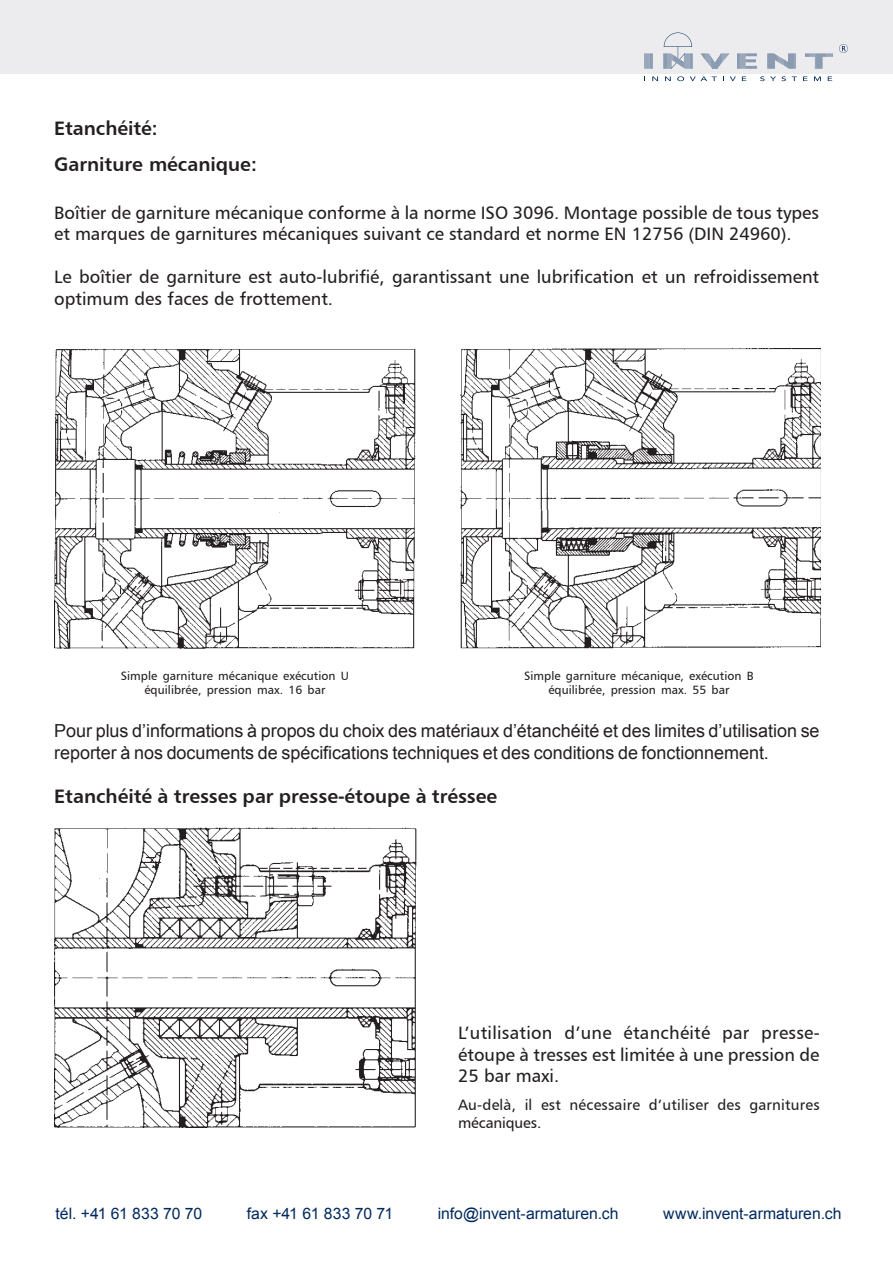
<style>
.page{position:relative;width:893px;height:1263px;background:#fff}
.page>*{position:absolute;margin:0;border:0;box-sizing:border-box;transform-origin:0 0}
.t1{font:19.5px/36.2px "Humanist 777 BT Bold B";color:#231f20}
.t2{font:18px/21.6px "Humanist 777 BT Roman B";color:#231f20}
.t3{font:18px/21.6px "Arial";letter-spacing:-.005em;color:#231f20}
.t4{font:15.75px "Arial";color:#00295d}
.t5{font:15px/18px "Humanist 777 BT Roman B";letter-spacing:.015em;color:#231f20}
.t6{font:12px/14.4px "Humanist 777 BT Roman B";letter-spacing:.005em;color:#231f20;text-align:center}
</style>
<div class="page">
<div style="left:0;top:0;width:893px;height:73px;background:#ececee"></div>
<svg style="left:839px;top:44px;width:9px;height:9px"></svg>
<svg style="left:645px;top:33px;width:187px;height:36px"></svg>
<svg style="left:652px;top:77px;width:6px;height:4px"></svg>
<svg style="left:665px;top:77px;width:6px;height:4px"></svg>
<svg style="left:677px;top:76px;width:7px;height:5px"></svg>
<svg style="left:690px;top:77px;width:27px;height:4px"></svg>
<svg style="left:730px;top:77px;width:6px;height:4px"></svg>
<svg style="left:742px;top:77px;width:4px;height:4px"></svg>
<svg style="left:760px;top:76px;width:4px;height:5px"></svg>
<svg style="left:770px;top:76px;width:16px;height:5px"></svg>
<svg style="left:803px;top:77px;width:4px;height:4px"></svg>
<svg style="left:814px;top:77px;width:7px;height:4px"></svg>
<svg style="left:828px;top:77px;width:4px;height:4px"></svg>
<hr style="left:54px;top:1165px;width:766px;height:1px;background:#231f20">
<hr style="left:280px;top:106px;width:540px;height:1px;background:#231f20">
<img style="left:54px;top:349px;width:767px;height:778px">
<p class="t1" style="left:54px;top:109px;width:204px">Etanchéité:<br>Garniture mécanique:</p>
<p class="t2" style="left:54px;top:201px;width:766px">Boîtier de garniture mécanique conforme à la norme ISO 3096. Montage possible de tous types et marques de garnitures mécaniques suivant ce standard et norme EN 12756 (DIN 24960).</p>
<p class="t2" style="left:54px;top:266px;width:766px">Le boîtier de garniture est auto-lubrifié, garantissant une lubrification et un refroidissement optimum des faces de frottement.</p>
<p class="t6" style="left:121px;top:668px;width:230px">Simple garniture mécanique exécution U équilibrée, pression max. 16 bar</p>
<p class="t6" style="left:524px;top:668px;width:231px">Simple garniture mécanique, exécution B équilibrée, pression max. 55 bar</p>
<p class="t3" style="left:54px;top:720px;width:767px">Pour plus d’informations à propos du choix des matériaux d’étanchéité et des limites d’utilisation se reporter à nos documents de spécifications techniques et des conditions de fonctionnement.</p>
<p class="t1" style="left:54px;top:778px;width:445px">Etanchéité à tresses par presse-étoupe à tréssee</p>
<p class="t2" style="left:458px;top:1022px;width:363px;text-align:justify">L’utilisation d’une étanchéité par presse&shy;étoupe à tresses est limitée à une pression de 25 bar maxi.</p>
<p class="t5" style="left:458px;top:1096px;width:363px">Au-delà, il est nécessaire d’utiliser des garnitures mécaniques.</p>
<p class="t4" style="left:56px;top:1203px;width:148px">tél. +41 61 833 70 70</p>
<p class="t4" style="left:247px;top:1203px;width:148px">fax +41 61 833 70 71</p>
<p class="t4" style="left:438px;top:1203px;width:182px">info@invent-armaturen.ch</p>
<p class="t4" style="left:663px;top:1203px;width:180px">www.invent-armaturen.ch</p>
</div>
